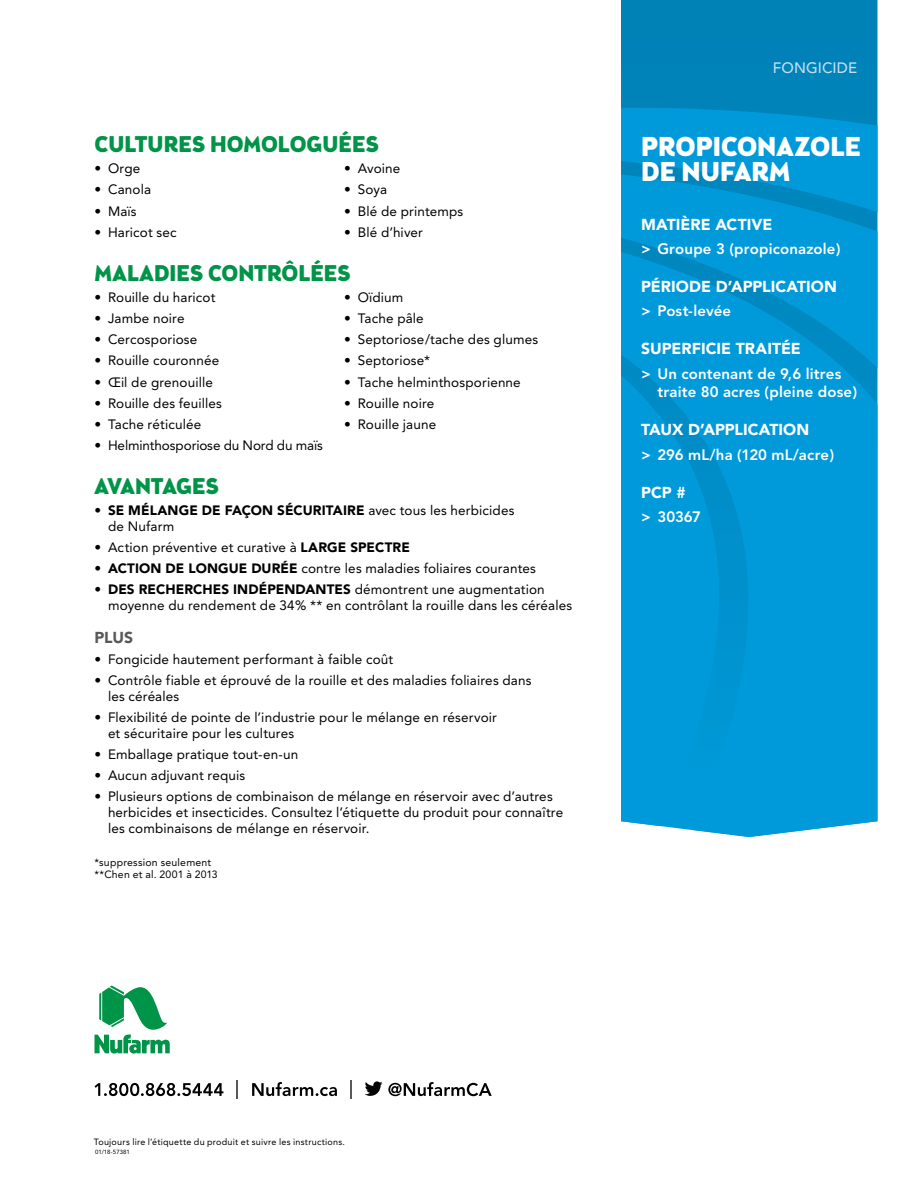
<style>
.page{position:relative;width:918px;height:1188px;background:#fff}
.page>*{position:absolute;margin:0;border:0;box-sizing:border-box;transform-origin:0 0}
.t1{font:900 27px/25.5px "Brooklyn Samuels Five";color:#fff}
.t2{font:900 22.5px "Brooklyn Samuels Five";letter-spacing:-.005em;color:#009448}
.t3{font:900 15.75px "Avenir";color:#fff}
.t4{font:900 15.75px "Avenir";color:#58595b}
.t5{font:800 15px/18.8px "Avenir";letter-spacing:.01em;color:#fff}
.t6{font:500 15px "Avenir";letter-spacing:.005em;color:#c4ddf3}
.t7{font:13.5px/15.8px "Avenir";letter-spacing:.01em;color:#000}
.t8{font:13.5px "Avenir";letter-spacing:-.01em;color:#000}
.t9{font:10.5px/12px "Avenir";letter-spacing:.02em;color:#000}
.t10{font:9px "Avenir";letter-spacing:.025em;color:#000}
.t11{font:6px "Avenir";color:#000}
.s1{font-weight:900}
</style>
<div class="page">
<div style="left:621px;top:0;width:257px;height:107px;background:#0082b8"></div>
<svg style="left:621px;top:107px;width:257px;height:730px;background:#0299d7"></svg>
<svg style="left:95px;top:986px;width:75px;height:68px"></svg>
<svg style="left:351px;top:1080px;width:1px;height:19px"></svg>
<svg style="left:252px;top:1082px;width:85px;height:14px"></svg>
<svg style="left:237px;top:1080px;width:1px;height:19px"></svg>
<svg style="left:94px;top:1083px;width:129px;height:13px"></svg>
<svg style="left:365px;top:1081px;width:127px;height:15px"></svg>
<h2 class="t2" style="left:94px;top:131px;width:286px">CULTURES HOMOLOGUÉES</h2>
<p class="t7" style="left:94px;top:161px;width:47px">• Orge</p>
<p class="t7" style="left:94px;top:182px;width:58px">• Canola</p>
<p class="t7" style="left:94px;top:203px;width:44px">• Maïs</p>
<p class="t7" style="left:94px;top:224px;width:84px">• Haricot sec</p>
<p class="t7" style="left:344px;top:161px;width:58px">• Avoine</p>
<p class="t7" style="left:344px;top:182px;width:44px">• Soya</p>
<p class="t7" style="left:344px;top:203px;width:121px">• Blé de printemps</p>
<p class="t7" style="left:344px;top:224px;width:80px">• Blé d’hiver</p>
<h2 class="t2" style="left:94px;top:260px;width:258px">MALADIES CONTRÔLÉES</h2>
<p class="t7" style="left:94px;top:289px;width:122px">• Rouille du haricot</p>
<p class="t7" style="left:94px;top:311px;width:92px">• Jambe noire</p>
<p class="t7" style="left:94px;top:332px;width:104px">• Cercosporiose</p>
<p class="t7" style="left:94px;top:353px;width:126px">• Rouille couronnée</p>
<p class="t7" style="left:94px;top:374px;width:120px">• Œil de grenouille</p>
<p class="t7" style="left:94px;top:395px;width:129px">• Rouille des feuilles</p>
<p class="t7" style="left:94px;top:416px;width:108px">• Tache réticulée</p>
<p class="t8" style="left:94px;top:438px;width:230px">• Helminthosporiose du Nord du maïs</p>
<p class="t7" style="left:344px;top:290px;width:61px">• Oïdium</p>
<p class="t7" style="left:344px;top:311px;width:81px">• Tache pâle</p>
<p class="t7" style="left:344px;top:332px;width:195px">• Septoriose/tache des glumes</p>
<p class="t7" style="left:344px;top:353px;width:87px">• Septoriose*</p>
<p class="t7" style="left:344px;top:374px;width:178px">• Tache helminthosporienne</p>
<p class="t7" style="left:344px;top:395px;width:92px">• Rouille noire</p>
<p class="t7" style="left:344px;top:416px;width:94px">• Rouille jaune</p>
<h2 class="t2" style="left:94px;top:473px;width:126px">AVANTAGES</h2>
<p class="t7" style="left:108px;top:503px;width:408px;text-indent:-14px">• <span class="s1">SE MÉLANGE DE FAÇON SÉCURITAIRE</span> avec tous les herbicides de Nufarm</p>
<p class="t7" style="left:95px;top:540px;width:317px">• Action préventive et curative à <span class="s1">LARGE SPECTRE</span></p>
<p class="t7" style="left:95px;top:561px;width:443px">• <span class="s1">ACTION DE LONGUE DURÉE</span> contre les maladies foliaires courantes</p>
<p class="t7" style="left:108px;top:582px;width:466px;text-indent:-13px">• <span class="s1">DES RECHERCHES INDÉPENDANTES</span> démontrent une augmentation moyenne du rendement de 34% ** en contrôlant la rouille dans les céréales</p>
<p class="t4" style="left:94px;top:628px;width:40px">PLUS</p>
<p class="t7" style="left:94px;top:652px;width:300px">• Fongicide hautement performant à faible coût</p>
<p class="t7" style="left:108px;top:673px;width:425px;text-indent:-14px">• Contrôle fiable et éprouvé de la rouille et des maladies foliaires dans les céréales</p>
<p class="t7" style="left:108px;top:710px;width:390px;text-indent:-14px">• Flexibilité de pointe de l’industrie pour le mélange en réservoir et sécuritaire pour les cultures</p>
<p class="t7" style="left:94px;top:747px;width:205px">• Emballage pratique tout-en-un</p>
<p class="t7" style="left:94px;top:768px;width:152px">• Aucun adjuvant requis</p>
<p class="t7" style="left:108px;top:789px;width:457px;text-indent:-14px">• Plusieurs options de combinaison de mélange en réservoir avec d’autres herbicides et insecticides. Consultez l’étiquette du produit pour connaître les combinaisons de mélange en réservoir.</p>
<p class="t9" style="left:94px;top:856px;width:125px">*suppression seulement **Chen et al. 2001 à 2013</p>
<p class="t6" style="left:773px;top:59px;width:86px">FONGICIDE</p>
<h1 class="t1" style="left:641px;top:136px;width:221px">PROPICONAZOLE<br>DE NUFARM</h1>
<p class="t3" style="left:641px;top:215px;width:133px">MATIÈRE ACTIVE</p>
<p class="t5" style="left:641px;top:240px;width:201px">&gt; Groupe 3 (propiconazole)</p>
<p class="t3" style="left:641px;top:277px;width:197px">PÉRIODE D’APPLICATION</p>
<p class="t5" style="left:641px;top:302px;width:91px">&gt; Post-levée</p>
<p class="t3" style="left:641px;top:339px;width:161px">SUPERFICIE TRAITÉE</p>
<p class="t5" style="left:657px;top:364px;width:201px;text-indent:-16px">&gt; Un contenant de 9,6 litres traite 80 acres (pleine dose)</p>
<p class="t3" style="left:641px;top:420px;width:170px">TAUX D’APPLICATION</p>
<p class="t5" style="left:641px;top:445px;width:194px">&gt; 296 mL/ha (120 mL/acre)</p>
<p class="t3" style="left:641px;top:483px;width:46px">PCP #</p>
<p class="t5" style="left:641px;top:507px;width:61px">&gt; 30367</p>
<p class="t10" style="left:94px;top:1137px;width:253px">Toujours lire l’étiquette du produit et suivre les instructions.</p>
<p class="t11" style="left:95px;top:1149px;width:36px">01/18-57381</p>
</div>
